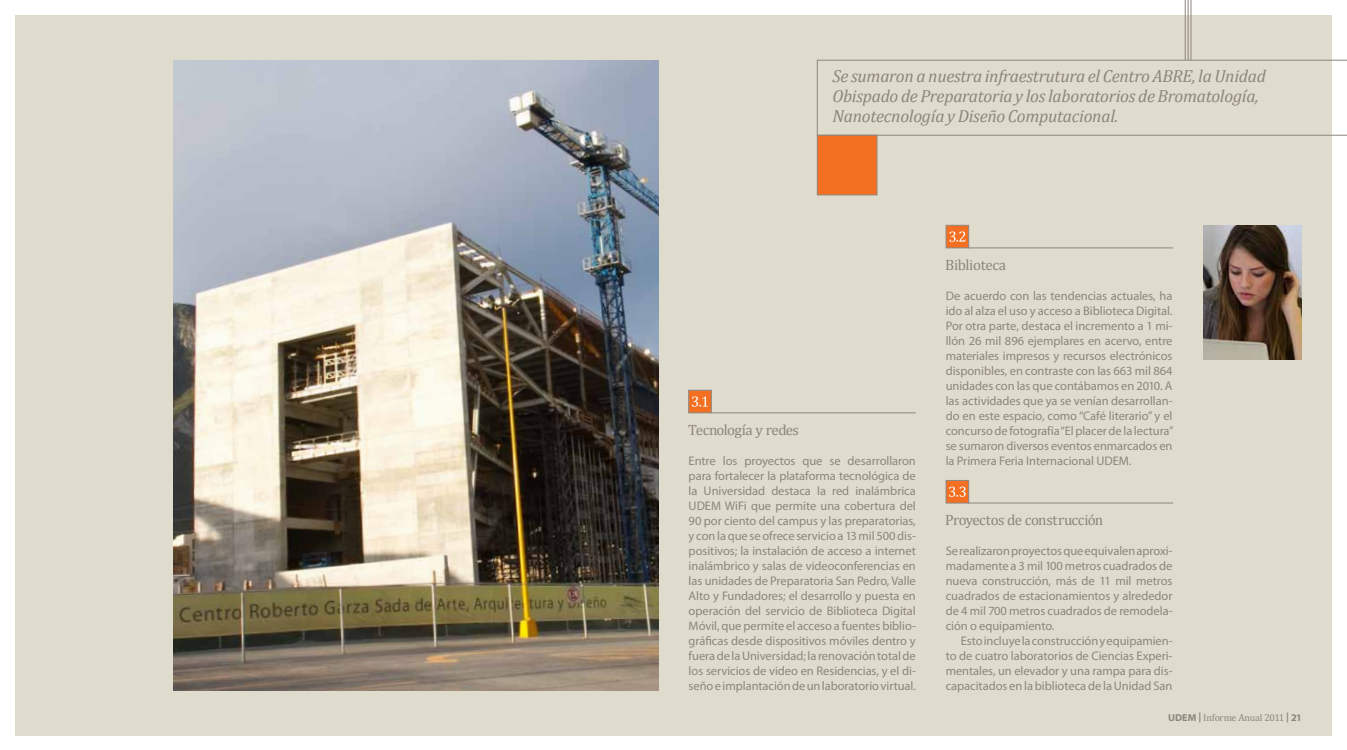
<style>
.page{position:relative;width:1347px;height:750px;background:#fff}
.page>*{position:absolute;margin:0;border:0;box-sizing:border-box;transform-origin:0 0}
.t1{font:italic 17.5px/20px "Cambria";letter-spacing:-.015em;color:#8d857e}
.t2{font:15px "Cambria";letter-spacing:-.03em;color:#8d857e}
.t3{font:12.5px/15px "Myriad Pro";letter-spacing:-.005em;color:#8d857e;text-align:justify}
.t4{font:10px "Cambria";letter-spacing:-.02em;color:#8d857e}
.s1{font-family:"Myriad Web Pro";font-weight:700}
</style>
<div class="page">
<div style="left:15px;top:15px;width:1316px;height:720px;background:#e0dccd"></div>
<hr style="left:817px;top:135px;width:529px;height:1px;background:#8d857e">
<hr style="left:817px;top:60px;width:529px;height:1px;background:#8d857e">
<hr style="left:817px;top:60px;width:1px;height:75px;background:#8d857e">
<hr style="left:1187px;top:0;width:1px;height:60px;background:#8d857e">
<hr style="left:1190px;top:0;width:1px;height:60px;background:#8d857e">
<hr style="left:1185px;top:0;width:1px;height:60px;background:#8d857e">
<div style="left:817px;top:135px;width:60px;height:60px;background:#f36f21;border:1px solid #8d857e"></div>
<img style="left:174px;top:60px;width:484px;height:630px">
<hr style="left:968px;top:248px;width:205px;height:1px;background:#8d857e">
<div style="left:946px;top:225px;width:22px;height:23px;background:#f36f21;border:1px solid #8d857e"></div>
<svg style="left:949px;top:231px;width:16px;height:11px"></svg>
<hr style="left:710px;top:413px;width:205px;height:1px;background:#8d857e">
<div style="left:688px;top:390px;width:23px;height:23px;background:#f36f21;border:1px solid #8d857e"></div>
<svg style="left:692px;top:396px;width:16px;height:11px"></svg>
<hr style="left:968px;top:503px;width:205px;height:1px;background:#8d857e">
<div style="left:946px;top:480px;width:22px;height:23px;background:#f36f21;border:1px solid #8d857e"></div>
<svg style="left:949px;top:486px;width:16px;height:11px"></svg>
<img style="left:1203px;top:225px;width:98px;height:134px">
<h1 class="t1" style="left:832px;top:65px;width:435px">Se sumaron a nuestra infraestrutura el Centro ABRE, la Unidad<br>Obispado de Preparatoria y los laboratorios de Bromatología,<br>Nanotecnología y Diseño Computacional.</h1>
<p class="t2" style="left:688px;top:421px;width:112px">Tecnología y redes</p>
<p class="t3" style="left:688px;top:453px;width:229px">Entre los proyectos que se desarrollaron para fortalecer la plataforma tecnológica de la Universidad destaca la red inalámbrica UDEM WiFi que permite una cobertura del 90 por ciento del campus y las preparatorias, y con la que se ofrece servicio a 13 mil 500 dis&shy;positivos; la instalación de acceso a internet inalámbrico y salas de videoconferencias en las unidades de Preparatoria San Pedro, Valle Alto y Fundadores; el desarrollo y puesta en operación del servicio de Biblioteca Digital Móvil, que permite el acceso a fuentes biblio&shy;gráficas desde dispositivos móviles dentro y fuera de la Universidad; la renovación total de los servicios de video en Residencias, y el di&shy;seño e implantación de un laboratorio virtual.</p>
<p class="t2" style="left:945px;top:256px;width:63px">Biblioteca</p>
<p class="t3" style="left:945px;top:288px;width:229px">De acuerdo con las tendencias actuales, ha ido al alza el uso y acceso a Biblioteca Digital.<br>Por otra parte, destaca el incremento a 1 mi&shy;llón 26 mil 896 ejemplares en acervo, entre materiales impresos y recursos electrónicos disponibles, en contraste con las 663 mil 864 unidades con las que contábamos en 2010. A las actividades que ya se venían desarrollan&shy;do en este espacio, como “Café literario” y el concurso de fotografía “El placer de la lectura” se sumaron diversos eventos enmarcados en la Primera Feria Internacional UDEM.</p>
<p class="t2" style="left:945px;top:511px;width:160px">Proyectos de construcción</p>
<p class="t3" style="left:945px;top:543px;width:228px">Se realizaron proyectos que equivalen aproxi&shy;madamente a 3 mil 100 metros cuadrados de nueva construcción, más de 11 mil metros cuadrados de estacionamientos y alrededor de 4 mil 700 metros cuadrados de remodela&shy;ción o equipamiento.</p>
<p class="t3" style="left:945px;top:633px;width:228px;text-indent:15px">Esto incluye la construcción y equipamien&shy;to de cuatro laboratorios de Ciencias Experi&shy;mentales, un elevador y una rampa para dis&shy;capacitados en la biblioteca de la Unidad San</p>
<p class="t4" style="left:1168px;top:711px;width:135px"><span class="s1">UDEM |</span> Informe Anual 2011 <span class="s1">| 21</span></p>
</div>
